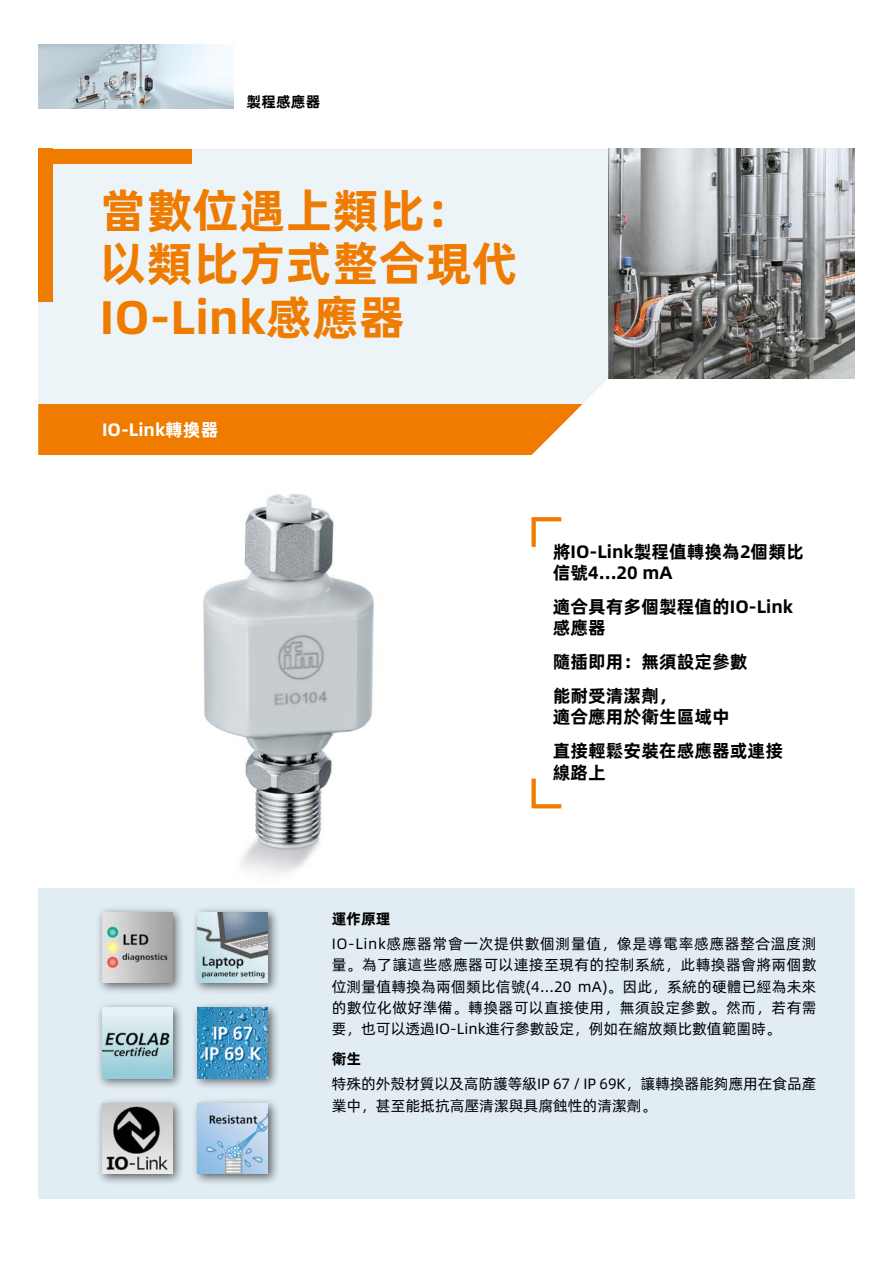
<style>
.page{position:relative;width:893px;height:1263px;background:#fff}
.page>*{position:absolute;margin:0;border:0;box-sizing:border-box;transform-origin:0 0}
.Box_Headline{font:47.25px/53.1px "Alibaba Pu Hui Ti B";color:#ef7c00}
.Features{font:18px/21.3px "Alibaba Pu Hui Ti B";color:#000}
.Box_Subheadline{font:18px "Alibaba Pu Hui Ti B";color:#fff}
.Fließtext{font:15px/21.3px "Alibaba Pu Hui Ti R";color:#000;text-align:justify}
.Fließtext_Headline{font:15px "Alibaba Pu Hui Ti B";color:#000}
.Box_Produktgruppe{font:15px "Alibaba Pu Hui Ti B";color:#000}
</style>
<div class="page">
<img style="left:38px;top:493px;width:468px;height:396px">
<img style="left:608px;top:149px;width:247px;height:229px">
<div style="left:38px;top:889px;width:817px;height:310px;background:#e1ecf3"></div>
<div style="left:38px;top:149px;width:570px;height:255px;background:#edf4f8"></div>
<div style="left:38px;top:404px;width:545px;height:51px;background:#ef7c00"></div>
<div style="left:38px;top:149px;width:153px;height:15px;background:#ef7c00"></div>
<div style="left:38px;top:149px;width:15px;height:153px;background:#ef7c00"></div>
<div style="left:96px;top:906px;width:89px;height:88px;background:#000;opacity:.6"></div>
<img style="left:102px;top:912px;width:70px;height:70px">
<div style="left:192px;top:906px;width:88px;height:88px;background:#000;opacity:.6"></div>
<img style="left:198px;top:912px;width:70px;height:70px">
<div style="left:96px;top:1001px;width:89px;height:89px;background:#000;opacity:.6"></div>
<img style="left:102px;top:1008px;width:70px;height:70px">
<img style="left:38px;top:45px;width:196px;height:63px">
<div style="left:192px;top:1001px;width:88px;height:89px;background:#000;opacity:.6"></div>
<img style="left:198px;top:1008px;width:70px;height:70px">
<svg style="left:531px;top:517px;width:30px;height:30px"></svg>
<svg style="left:531px;top:779px;width:30px;height:29px"></svg>
<div style="left:96px;top:1097px;width:89px;height:89px;background:#000;opacity:.6"></div>
<img style="left:102px;top:1103px;width:70px;height:71px">
<div style="left:192px;top:1097px;width:88px;height:89px;background:#000;opacity:.6"></div>
<img style="left:198px;top:1103px;width:70px;height:71px">
<p class="Box_Produktgruppe" style="left:247px;top:90px;width:75px">製程感應器</p>
<p class="Box_Headline" style="left:100px;top:181px;width:420px">當數位遇上類比：以類比方式整合現代<br>IO-Link感應器</p>
<p class="Box_Subheadline" style="left:102px;top:416px;width:118px">IO-Link轉換器</p>
<p class="Features" style="left:553px;top:539px;width:252px">將IO-Link製程值轉換為2個類比信號4...20 mA</p>
<p class="Features" style="left:553px;top:595px;width:242px">適合具有多個製程值的IO-Link感應器</p>
<p class="Features" style="left:553px;top:650px;width:196px">隨插即用：無須設定參數</p>
<p class="Features" style="left:553px;top:684px;width:179px">能耐受清潔劑，<br>適合應用於衛生區域中</p>
<p class="Features" style="left:553px;top:739px;width:232px">直接輕鬆安裝在感應器或連接線路上</p>
<p class="Fließtext_Headline" style="left:332px;top:906px;width:61px">運作原理</p>
<p class="Fließtext" style="left:332px;top:932px;width:486px">IO-Link感應器常會一次提供數個測量值，像是導電率感應器整合溫度測量。為了讓這些感應器可以連接至現有的控制系統，此轉換器會將兩個數位測量值轉換為兩個類比信號(4...20 mA)。因此，系統的硬體已經為未來的數位化做好準備。轉換器可以直接使用，無須設定參數。然而，若有需要，也可以透過IO-Link進行參數設定，例如在縮放類比數值範圍時。</p>
<p class="Fließtext_Headline" style="left:332px;top:1047px;width:31px">衛生</p>
<p class="Fließtext" style="left:332px;top:1072px;width:486px">特殊的外殼材質以及高防護等級IP 67 / IP 69K，讓轉換器能夠應用在食品產業中，甚至能抵抗高壓清潔與具腐蝕性的清潔劑。</p>
</div>
